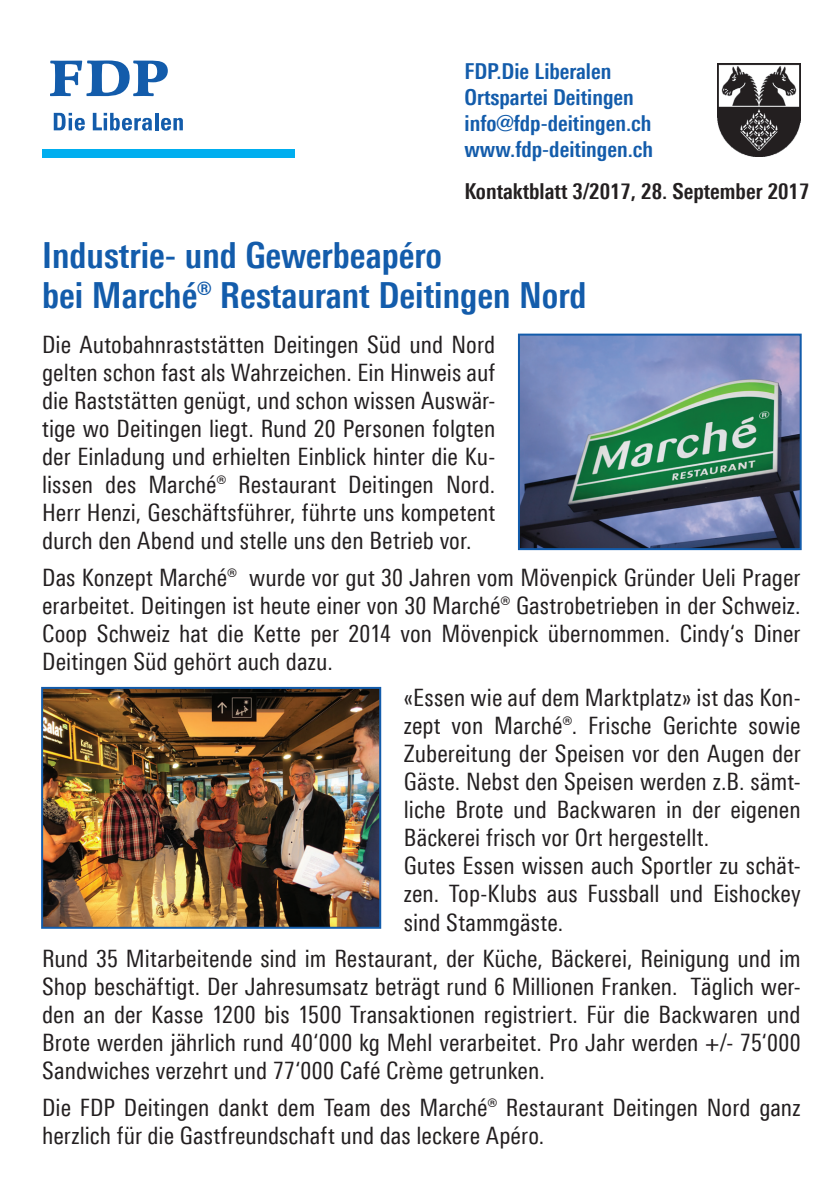
<style>
.page{position:relative;width:840px;height:1191px;background:#fff}
.page>*{position:absolute;margin:0;border:0;box-sizing:border-box;transform-origin:0 0}
.t1{font:700 36px/40px "Linotype Univers 620 Cn";color:#135cab}
.t2{font:24px/28px "Linotype Univers 420 Cn";color:#231f20;text-align:justify}
.t3{font:700 22px/26px "Linotype Univers 620 Cn";color:#135cab}
.t4{font:700 22px "Linotype Univers 620 Cn";color:#231f20}
</style>
<div class="page">
<div style="left:42px;top:150px;width:253px;height:8px;background:#00aeef"></div>
<svg style="left:54px;top:113px;width:31px;height:18px"></svg>
<svg style="left:93px;top:113px;width:59px;height:18px"></svg>
<hr style="left:155px;top:113px;width:3px;height:17px;background:#135cab">
<svg style="left:161px;top:118px;width:22px;height:13px"></svg>
<svg style="left:50px;top:60px;width:118px;height:36px"></svg>
<img style="left:717px;top:63px;width:83px;height:94px">
<img style="left:520px;top:336px;width:278px;height:211px">
<div style="left:517px;top:333px;width:284px;height:217px;border:2px solid #135cab"></div>
<img style="left:44px;top:690px;width:334px;height:235px">
<div style="left:41px;top:687px;width:340px;height:241px;border:2px solid #135cab"></div>
<p class="t3" style="left:464px;top:58px;width:190px">FDP.Die Liberalen<br>Ortspartei Deitingen info@fdp-deitingen.ch www.fdp-deitingen.ch</p>
<p class="t4" style="left:464px;top:178px;width:346px">Kontaktblatt 3/2017, 28. September 2017</p>
<h1 class="t1" style="left:42px;top:235px;width:545px">Industrie- und Gewerbeapéro<br>bei Marché® Restaurant Deitingen Nord</h1>
<p class="t2" style="left:42px;top:330px;width:454px">Die Autobahnraststätten Deitingen Süd und Nord gelten schon fast als Wahrzeichen. Ein Hinweis auf die Raststätten genügt, und schon wissen Auswär&shy;tige wo Deitingen liegt. Rund 20 Personen folgten der Einladung und erhielten Einblick hinter die Ku&shy;lissen des Marché® Restaurant Deitingen Nord.<br>Herr Henzi, Geschäftsführer, führte uns kompetent durch den Abend und stelle uns den Betrieb vor.</p>
<p class="t2" style="left:42px;top:563px;width:759px">Das Konzept Marché® wurde vor gut 30 Jahren vom Mövenpick Gründer Ueli Prager erarbeitet. Deitingen ist heute einer von 30 Marché® Gastrobetrieben in der Schweiz.<br>Coop Schweiz hat die Kette per 2014 von Mövenpick übernommen. Cindy‘s Diner Deitingen Süd gehört auch dazu.</p>
<p class="t2" style="left:403px;top:683px;width:398px;text-align:left">«Essen wie auf dem Marktplatz» ist das Kon&shy;zept von Marché®. Frische Gerichte sowie Zubereitung der Speisen vor den Augen der Gäste. Nebst den Speisen werden z.B. sämt&shy;liche Brote und Backwaren in der eigenen Bäckerei frisch vor Ort hergestellt.<br>Gutes Essen wissen auch Sportler zu schät&shy;zen. Top-Klubs aus Fussball und Eishockey sind Stammgäste.</p>
<p class="t2" style="left:42px;top:944px;width:759px">Rund 35 Mitarbeitende sind im Restaurant, der Küche, Bäckerei, Reinigung und im Shop beschäftigt. Der Jahresumsatz beträgt rund 6 Millionen Franken. Täglich wer&shy;den an der Kasse 1200 bis 1500 Transaktionen registriert. Für die Backwaren und Brote werden jährlich rund 40‘000 kg Mehl verarbeitet. Pro Jahr werden +/- 75‘000<br>Sandwiches verzehrt und 77‘000 Café Crème getrunken.</p>
<p class="t2" style="left:42px;top:1093px;width:759px">Die FDP Deitingen dankt dem Team des Marché® Restaurant Deitingen Nord ganz herzlich für die Gastfreundschaft und das leckere Apéro.</p>
</div>
